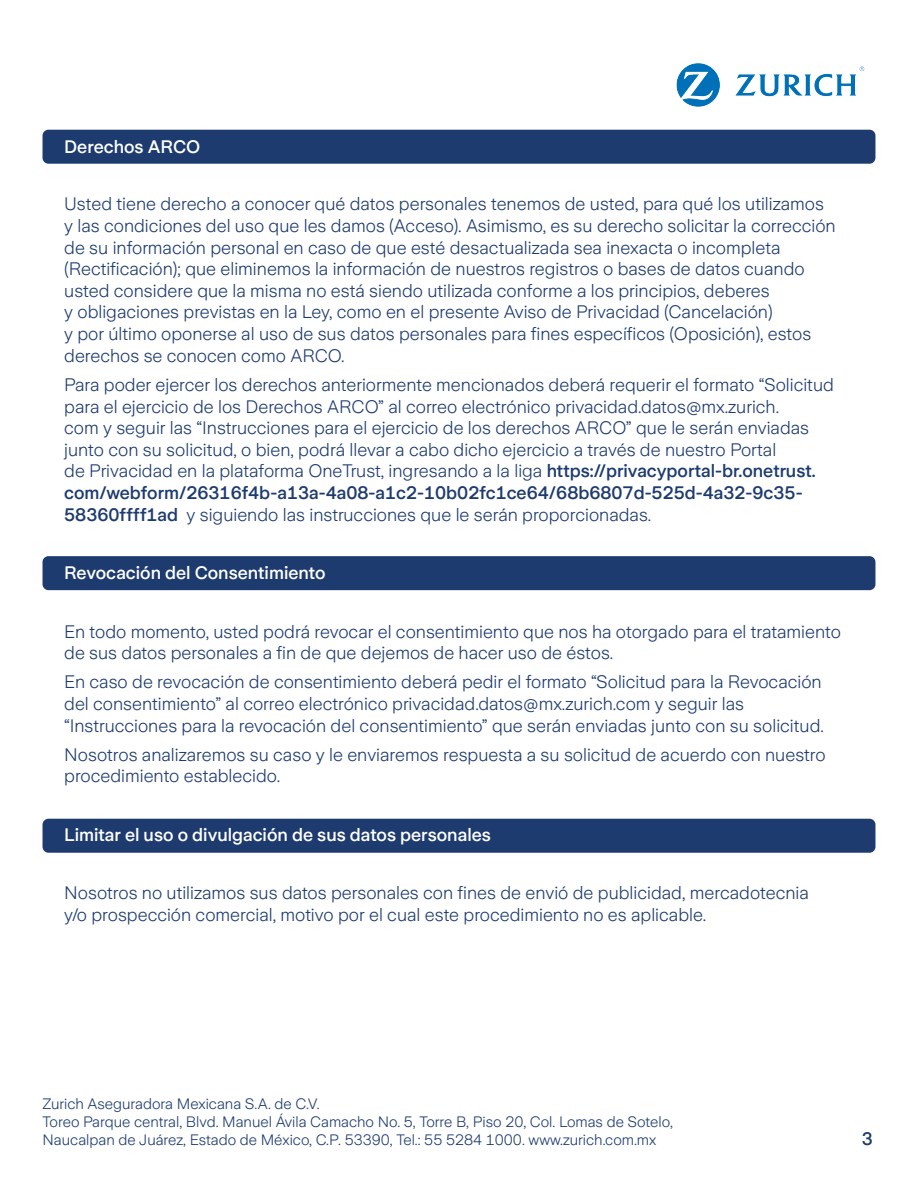
<style>
.page{position:relative;width:918px;height:1188px;background:#fff}
.page>*{position:absolute;margin:0;border:0;box-sizing:border-box;transform-origin:0 0}
.t1{font:300 18px/21.6px "Zurich Sans";color:#1d3b6f}
.t2{font:500 18px "Zurich Sans";color:#fff}
.t3{font:500 18px "Zurich Sans";color:#1d3b6f}
.t4{font:300 15px/18px "Zurich Sans";color:#1d3b6f}
.s1{font-weight:500}
</style>
<div class="page">
<img style="left:676px;top:63px;width:189px;height:44px">
<div style="left:43px;top:130px;width:832px;height:34px;background:#1d3b6f;border-radius:6px"></div>
<div style="left:43px;top:556px;width:832px;height:34px;background:#1d3b6f;border-radius:6px"></div>
<div style="left:43px;top:819px;width:832px;height:34px;background:#1d3b6f;border-radius:6px"></div>
<p class="t2" style="left:64px;top:137px;width:138px">Derechos ARCO</p>
<p class="t1" style="left:64px;top:194px;width:773px">Usted tiene derecho a conocer qué datos personales tenemos de usted, para qué los utilizamos y las condiciones del uso que les damos (Acceso). Asimismo, es su derecho solicitar la corrección de su información personal en caso de que esté desactualizada sea inexacta o incompleta (Rectificación); que eliminemos la información de nuestros registros o bases de datos cuando usted considere que la misma no está siendo utilizada conforme a los principios, deberes<br>y obligaciones previstas en la Ley, como en el presente Aviso de Privacidad (Cancelación)<br>y por último oponerse al uso de sus datos personales para fines específicos (Oposición), estos derechos se conocen como ARCO.</p>
<p class="t1" style="left:64px;top:374px;width:771px">Para poder ejercer los derechos anteriormente mencionados deberá requerir el formato “Solicitud para el ejercicio de los Derechos ARCO” al correo electrónico privacidad.datos@mx.zurich.<br>com y seguir las “Instrucciones para el ejercicio de los derechos ARCO” que le serán enviadas junto con su solicitud, o bien, podrá llevar a cabo dicho ejercicio a través de nuestro Portal<br>de Privacidad en la plataforma OneTrust, ingresando a la liga <span class="s1">https://privacyportal-br.onetrust. com/webform/26316f4b-a13a-4a08-a1c2-10b02fc1ce64/68b6807d-525d-4a32-9c35- 58360ffff1ad</span> y siguiendo las instrucciones que le serán proporcionadas.</p>
<p class="t2" style="left:64px;top:563px;width:263px">Revocación del Consentimiento</p>
<p class="t1" style="left:64px;top:621px;width:778px">En todo momento, usted podrá revocar el consentimiento que nos ha otorgado para el tratamiento de sus datos personales a fin de que dejemos de hacer uso de éstos.</p>
<p class="t1" style="left:64px;top:672px;width:761px">En caso de revocación de consentimiento deberá pedir el formato “Solicitud para la Revocación del consentimiento” al correo electrónico privacidad.datos@mx.zurich.com y seguir las “Instrucciones para la revocación del consentimiento” que serán enviadas junto con su solicitud.</p>
<p class="t1" style="left:64px;top:744px;width:763px">Nosotros analizaremos su caso y le enviaremos respuesta a su solicitud de acuerdo con nuestro procedimiento establecido.</p>
<p class="t2" style="left:64px;top:825px;width:428px">Limitar el uso o divulgación de sus datos personales</p>
<p class="t1" style="left:64px;top:883px;width:746px">Nosotros no utilizamos sus datos personales con fines de envió de publicidad, mercadotecnia y/o prospección comercial, motivo por el cual este procedimiento no es aplicable.</p>
<p class="t4" style="left:43px;top:1095px;width:632px">Zurich Aseguradora Mexicana S.A. de C.V.<br>Toreo Parque central, Blvd. Manuel Ávila Camacho No. 5, Torre B, Piso 20, Col. Lomas de Sotelo,<br>Naucalpan de Juárez, Estado de México, C.P. 53390, Tel.: 55 5284 1000. www.zurich.com.mx</p>
<p class="t3" style="left:862px;top:1129px;width:13px">3</p>
</div>
